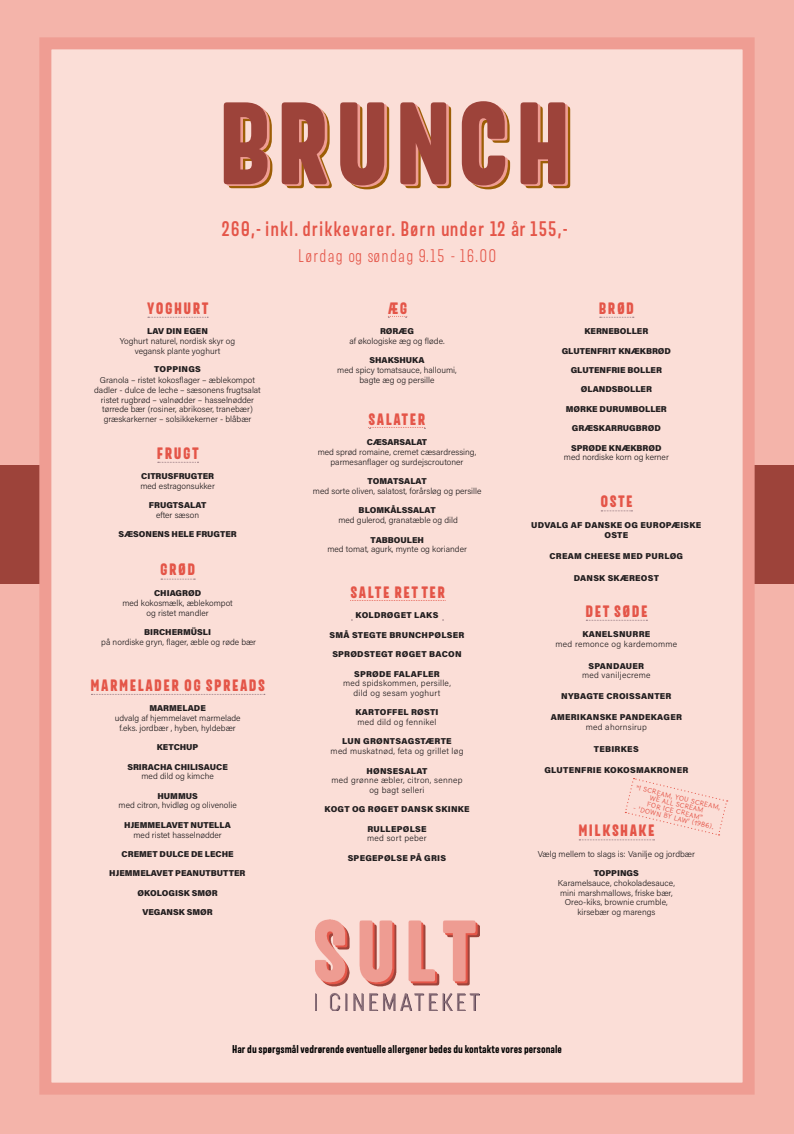
<style>
.page{position:relative;width:794px;height:1134px;background:#fff}
.page>*{position:absolute;margin:0;border:0;box-sizing:border-box;transform-origin:0 0}
.t1{font:600 20.8px "Merlod Norme";letter-spacing:.05em;color:#e45548}
.t2{font:300 18px "Merlod Norme";letter-spacing:.07em;color:#e45548}
.t3{font:16.28px "Merlod Autre Norme";letter-spacing:.09em;color:#e45548}
.t4{font:700 11.2px "Merlod Norme";color:#000}
.t5{font:300 8.52px/9.7px "Acumin Pro";color:#231f20;text-align:center}
.t6{font:900 8.52px "Acumin Pro";letter-spacing:.005em;color:#231f20}
.t7{font:900 8.52px "Acumin Pro";letter-spacing:.03em;color:#231f20}
.t8{font:300 8.52px/9.7px "Acumin Pro";letter-spacing:.03em;color:#231f20;text-align:center}
.t9{font:900 8.52px/9.7px "Acumin Pro";letter-spacing:.025em;color:#231f20;text-align:center}
.t10{font:300 8.52px "Acumin Pro";letter-spacing:.035em;color:#231f20}
.t11{font:7.28px/6.8px "Goodlife Sans";color:#e45548;text-align:center}
</style>
<div class="page">
<div style="left:748px;top:0;width:46px;height:1134px;background:#f4b4aa"></div>
<div style="left:0;top:0;width:45px;height:1134px;background:#f4b4aa"></div>
<div style="left:0;top:465px;width:794px;height:119px;background:#9d433a"></div>
<div style="left:0;top:0;width:794px;height:43px;background:#f4b4aa"></div>
<div style="left:0;top:1089px;width:794px;height:45px;background:#f4b4aa"></div>
<div style="left:45px;top:43px;width:703px;height:1046px;background:#fbded7"></div>
<div style="left:39px;top:37px;width:715px;height:1058px;border:12px solid #ef9d93"></div>
<svg style="left:224px;top:101px;width:346px;height:88px"></svg>
<svg style="left:351px;top:600px;width:94px;height:1px"></svg>
<svg style="left:148px;top:317px;width:60px;height:1px"></svg>
<svg style="left:158px;top:462px;width:40px;height:1px"></svg>
<svg style="left:600px;top:317px;width:34px;height:1px"></svg>
<svg style="left:161px;top:579px;width:34px;height:1px"></svg>
<svg style="left:586px;top:620px;width:61px;height:1px"></svg>
<svg style="left:601px;top:510px;width:31px;height:1px"></svg>
<svg style="left:91px;top:694px;width:174px;height:1px"></svg>
<svg style="left:579px;top:778px;width:148px;height:62px"></svg>
<img style="left:315px;top:919px;width:164px;height:92px">
<svg style="left:388px;top:316px;width:19px;height:2px"></svg>
<svg style="left:368px;top:427px;width:57px;height:2px"></svg>
<h1 class="t1" style="left:222px;top:217px;width:347px">260,- inkl. drikkevarer. Børn under 12 år 155,-</h1>
<h2 class="t2" style="left:298px;top:244px;width:200px">Lørdag og søndag 9.15 - 16.OO</h2>
<h3 class="t3" style="left:388px;top:297px;width:21px">ÆG</h3>
<p class="t6" style="left:380px;top:325px;width:35px">RØRÆG</p>
<p class="t5" style="left:349px;top:336px;width:97px">af økologiske æg og fløde.</p>
<p class="t6" style="left:369px;top:354px;width:56px">SHAKSHUKA</p>
<p class="t5" style="left:337px;top:365px;width:121px">med spicy tomatsauce, halloumi, bagte æg og persille</p>
<h3 class="t3" style="left:368px;top:408px;width:58px">SALATER</h3>
<p class="t6" style="left:367px;top:436px;width:62px">CÆSARSALAT</p>
<p class="t5" style="left:318px;top:447px;width:160px">med sprød romaine, cremet cæsardressing, parmesanflager og surdejscroutoner</p>
<h3 class="t3" style="left:599px;top:297px;width:37px">BRØD</h3>
<p class="t6" style="left:584px;top:325px;width:65px">KERNEBOLLER</p>
<p class="t6" style="left:561px;top:345px;width:111px">GLUTENFRIT KNÆKBRØD</p>
<p class="t6" style="left:571px;top:364px;width:93px">GLUTENFRIE BOLLER</p>
<p class="t6" style="left:581px;top:383px;width:73px">ØLANDSBOLLER</p>
<p class="t6" style="left:566px;top:403px;width:103px">MØRKE DURUMBOLLER</p>
<p class="t6" style="left:572px;top:422px;width:90px">GRÆSKARRUGBRØD</p>
<p class="t6" style="left:571px;top:442px;width:92px">SPRØDE KNÆKBRØD</p>
<p class="t5" style="left:564px;top:452px;width:106px">med nordiske korn og kerner</p>
<h3 class="t3" style="left:147px;top:297px;width:63px">YOGHURT</h3>
<p class="t6" style="left:147px;top:325px;width:62px">LAV DIN EGEN</p>
<p class="t5" style="left:120px;top:336px;width:117px">Yoghurt naturel, nordisk skyr og vegansk plante yoghurt</p>
<p class="t7" style="left:154px;top:363px;width:48px">TOPPINGS</p>
<p class="t5" style="left:94px;top:375px;width:168px">Granola – ristet kokosflager – æblekompot dadler - dulce de leche – sæsonens frugtsalat ristet rugbrød – valnødder – hasselnødder tørrede bær (rosiner, abrikoser, tranebær) græskarkerner – solsikkekerner - blåbær</p>
<h3 class="t3" style="left:157px;top:442px;width:43px">FRUGT</h3>
<p class="t6" style="left:141px;top:470px;width:74px">CITRUSFRUGTER</p>
<p class="t5" style="left:140px;top:481px;width:76px">med estragonsukker</p>
<p class="t6" style="left:149px;top:499px;width:59px">FRUGTSALAT</p>
<p class="t5" style="left:156px;top:510px;width:45px">efter sæson</p>
<p class="t6" style="left:119px;top:528px;width:120px">SÆSONENS HELE FRUGTER</p>
<p class="t6" style="left:367px;top:476px;width:61px">TOMATSALAT</p>
<p class="t5" style="left:313px;top:486px;width:170px">med sorte oliven, salatost, forårsløg og persille</p>
<p class="t6" style="left:359px;top:505px;width:79px">BLOMKÅLSSALAT</p>
<p class="t5" style="left:338px;top:515px;width:121px">med gulerod, granatæble og dild</p>
<p class="t6" style="left:370px;top:535px;width:55px">TABBOULEH</p>
<p class="t5" style="left:327px;top:544px;width:141px">med tomat, agurk, mynte og koriander</p>
<h3 class="t3" style="left:351px;top:581px;width:96px">SALTE RETTER</h3>
<p class="t7" style="left:355px;top:609px;width:84px">KOLDRØGET LAKS</p>
<p class="t7" style="left:329px;top:629px;width:136px">SMÅ STEGTE BRUNCHPØLSER</p>
<p class="t7" style="left:332px;top:648px;width:131px">SPRØDSTEGT RØGET BACON</p>
<p class="t7" style="left:354px;top:667px;width:87px">SPRØDE FALAFLER</p>
<p class="t8" style="left:343px;top:678px;width:109px">med spidskommen, persille, dild og sesam yoghurt</p>
<p class="t7" style="left:355px;top:706px;width:84px">KARTOFFEL RØSTI</p>
<p class="t8" style="left:357px;top:717px;width:80px">med dild og fennikel</p>
<p class="t7" style="left:342px;top:735px;width:111px">LUN GRØNTSAGSTÆRTE</p>
<p class="t8" style="left:330px;top:746px;width:134px">med muskatnød, feta og grillet løg</p>
<p class="t9" style="left:366px;top:765px;width:62px">HØNSESALAT</p>
<p class="t8" style="left:331px;top:775px;width:132px">med grønne æbler, citron, sennep og bagt selleri</p>
<p class="t7" style="left:324px;top:803px;width:147px">KOGT OG RØGET DANSK SKINKE</p>
<p class="t7" style="left:367px;top:823px;width:61px">RULLEPØLSE</p>
<p class="t10" style="left:367px;top:832px;width:61px">med sort peber</p>
<p class="t7" style="left:348px;top:852px;width:100px">SPEGEPØLSE PÅ GRIS</p>
<h3 class="t3" style="left:600px;top:491px;width:34px">OSTE</h3>
<p class="t9" style="left:531px;top:520px;width:172px">UDVALG AF DANSKE OG EUROPÆISKE<br>OSTE</p>
<p class="t7" style="left:549px;top:550px;width:135px">CREAM CHEESE MED PURLØG</p>
<p class="t9" style="left:573px;top:572px;width:87px">DANSK SKÆREOST</p>
<h3 class="t3" style="left:160px;top:559px;width:37px">GRØD</h3>
<p class="t6" style="left:154px;top:587px;width:49px">CHIAGRØD</p>
<p class="t5" style="left:122px;top:598px;width:112px">med kokosmælk, æblekompot og ristet mandler</p>
<p class="t6" style="left:144px;top:626px;width:68px">BIRCHERMÜSLI</p>
<p class="t5" style="left:101px;top:636px;width:156px">på nordiske gryn, flager, æble og røde bær</p>
<h3 class="t3" style="left:585px;top:600px;width:64px">DET SØDE</h3>
<p class="t7" style="left:582px;top:628px;width:69px">KANELSNURRE</p>
<p class="t8" style="left:555px;top:639px;width:123px">med remonce og kardemomme</p>
<p class="t6" style="left:588px;top:659px;width:57px">SPANDAUER</p>
<p class="t8" style="left:582px;top:670px;width:70px">med vaniljecreme</p>
<p class="t7" style="left:561px;top:690px;width:112px">NYBAGTE CROISSANTER</p>
<p class="t7" style="left:551px;top:711px;width:133px">AMERIKANSKE PANDEKAGER</p>
<p class="t8" style="left:586px;top:722px;width:63px">med ahornsirup</p>
<p class="t7" style="left:594px;top:743px;width:46px">TEBIRKES</p>
<p class="t7" style="left:544px;top:764px;width:145px">GLUTENFRIE KOKOSMAKRONER</p>
<h3 class="t3" style="left:91px;top:674px;width:176px">MARMELADER OG SPREADS</h3>
<p class="t6" style="left:149px;top:702px;width:58px">MARMELADE</p>
<p class="t5" style="left:115px;top:713px;width:127px">udvalg af hjemmelavet marmelade f.eks. jordbær , hyben, hyldebær</p>
<p class="t6" style="left:157px;top:741px;width:43px">KETCHUP</p>
<p class="t6" style="left:127px;top:761px;width:102px">SRIRACHA CHILISAUCE</p>
<p class="t5" style="left:141px;top:771px;width:74px">med dild og kimche</p>
<p class="t6" style="left:157px;top:790px;width:42px">HUMMUS</p>
<p class="t5" style="left:119px;top:800px;width:120px">med citron, hvidløg og olivenolie</p>
<p class="t6" style="left:124px;top:819px;width:108px">HJEMMELAVET NUTELLA</p>
<p class="t5" style="left:133px;top:829px;width:90px">med ristet hasselnødder</p>
<p class="t6" style="left:122px;top:849px;width:114px">CREMET DULCE DE LECHE</p>
<p class="t6" style="left:109px;top:867px;width:138px">HJEMMELAVET PEANUTBUTTER</p>
<p class="t6" style="left:137px;top:887px;width:82px">ØKOLOGISK SMØR</p>
<p class="t6" style="left:142px;top:906px;width:72px">VEGANSK SMØR</p>
<p class="t11" style="left:636px;top:784px;width:88px;rotate:13deg">”i scream, you scream, we all scream<br>for ice cream”</p>
<p class="t11" style="left:633px;top:805px;width:85px;rotate:13deg">- ’down by law’ (1986).</p>
<h3 class="t3" style="left:578px;top:820px;width:78px">MILKSHAKE</h3>
<p class="t5" style="left:538px;top:849px;width:159px">Vælg mellem to slags is: Vanilje og jordbær</p>
<p class="t6" style="left:594px;top:867px;width:47px">TOPPINGS</p>
<p class="t5" style="left:558px;top:878px;width:119px">Karamelsauce, chokoladesauce, mini marshmallows, friske bær,<br>Oreo-kiks, brownie crumble, kirsebær og marengs</p>
<h3 class="t4" style="left:232px;top:1042px;width:331px">Har du spørgsmål vedrørende eventuelle allergener bedes du kontakte vores personale</h3>
</div>
